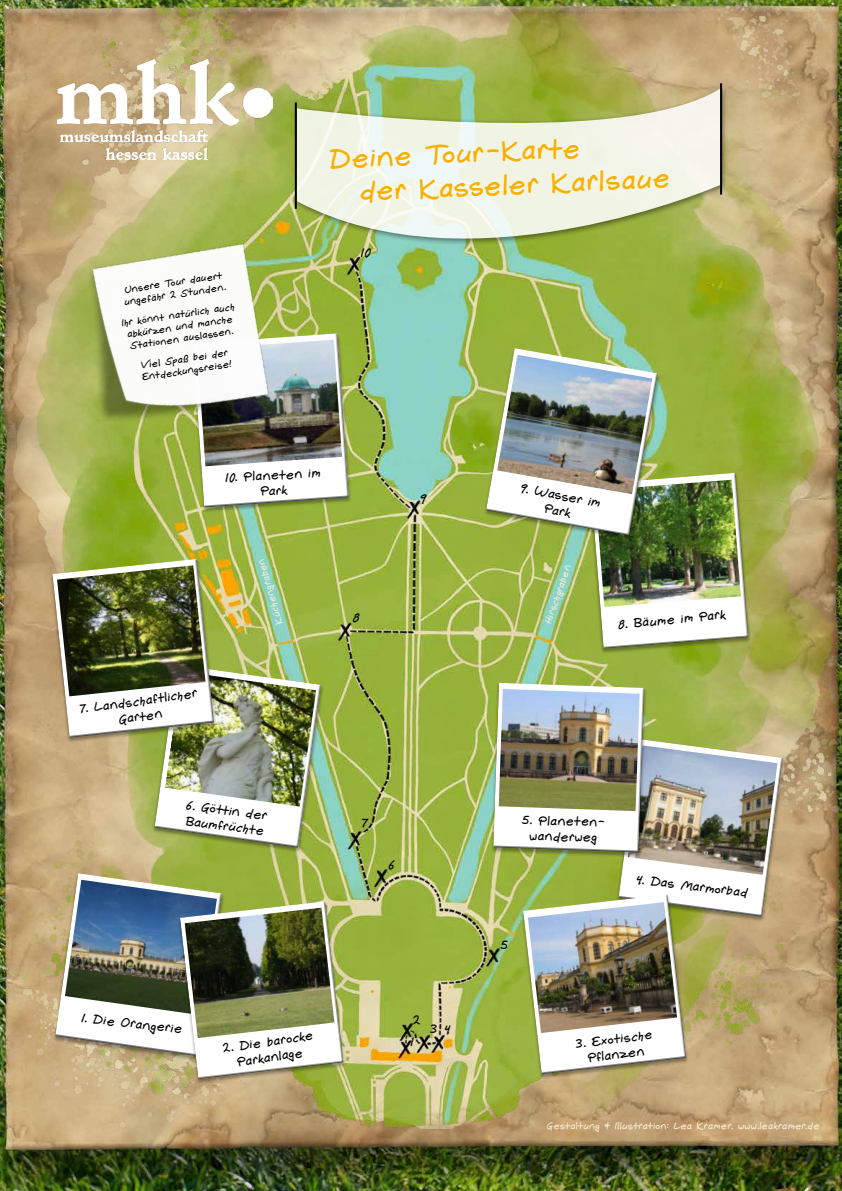
<style>
.page{position:relative;width:842px;height:1191px;background:#fff}
.page>*{position:absolute;margin:0;border:0;box-sizing:border-box;transform-origin:0 0}
.t1{font:28px/33.2px "Gemelli";color:#f9b000}
.t2{font:13px/15.6px "Gemelli";color:#000;text-align:center}
.t3{font:10px/12px "Gemelli";color:#000}
.t4{font:10px "Gemelli";color:#f8ecd4}
</style>
<div class="page">
<img style="left:0;top:1128px;width:842px;height:63px">
<img style="left:0;top:0;width:842px;height:1128px">
<div style="left:588px;top:473px;width:163px;height:181px;background:#000;opacity:.36"></div>
<img style="left:486px;top:346px;width:264px;height:303px">
<img style="left:497px;top:355px;width:155px;height:139px">
<div style="left:190px;top:333px;width:162px;height:180px;background:#000;opacity:.36"></div>
<svg style="left:193px;top:331px;width:158px;height:177px"></svg>
<img style="left:197px;top:340px;width:145px;height:126px">
<div style="left:177px;top:901px;width:169px;height:183px;background:#000;opacity:.36"></div>
<img style="left:55px;top:873px;width:290px;height:206px">
<div style="left:520px;top:894px;width:169px;height:186px;background:#000;opacity:.36"></div>
<div style="left:152px;top:665px;width:172px;height:188px;background:#000;opacity:.36"></div>
<img style="left:52px;top:558px;width:271px;height:290px">
<img style="left:492px;top:681px;width:292px;height:393px">
<img style="left:499px;top:689px;width:141px;height:122px">
<img style="left:67px;top:230px;width:227px;height:202px">
<div style="left:293px;top:85px;width:435px;height:161px;background:#000;opacity:.53"></div>
<svg style="left:297px;top:88px;width:424px;height:160px;fill:#f0f4e4"></svg>
<hr style="left:295px;top:102px;width:2px;height:107px;background:#000">
<hr style="left:720px;top:83px;width:2px;height:112px;background:#000">
<img style="left:57px;top:60px;width:215px;height:100px">
<h1 class="t1" style="left:359px;top:141px;width:313px;text-indent:-30px;rotate:-2deg">Deine Tour-Karte<br>der Kasseler Karlsaue</h1>
<p class="t3" style="left:122px;top:284px;width:104px;rotate:-8deg">Unsere Tour dauert ungefähr 2 Stunden.</p>
<p class="t3" style="left:121px;top:317px;width:116px;text-align:center;rotate:-8deg">Ihr könnt natürlich auch abkürzen und manche<br>Stationen auslassen.</p>
<p class="t3" style="left:140px;top:359px;width:92px;rotate:-8deg">Viel Spaß bei der<br>Entdeckungsreise!</p>
<p class="t2" style="left:361px;top:246px;width:12px">10</p>
<p class="t2" style="left:79px;top:701px;width:121px;rotate:-8deg">7. Landschaftlicher<br>Garten</p>
<p class="t2" style="left:225px;top:470px;width:97px;rotate:-3deg">10. Planeten im<br>Park</p>
<p class="t2" style="left:421px;top:491px;width:8px">9</p>
<p class="t2" style="left:522px;top:480px;width:83px;rotate:11deg">9. Wasser im<br>Park</p>
<p class="t4" style="left:273px;top:625px;width:69px;rotate:-106deg">Küchengraben</p>
<p class="t4" style="left:542px;top:621px;width:64px;rotate:-71deg">Hirschgraben</p>
<p class="t2" style="left:353px;top:610px;width:9px">8</p>
<p class="t2" style="left:618px;top:617px;width:110px;rotate:-6deg">8. Bäume im Park</p>
<p class="t2" style="left:188px;top:797px;width:83px;text-align:left;rotate:7deg">6. Göttin der<br>Baumfrüchte</p>
<p class="t2" style="left:362px;top:815px;width:8px">7</p>
<p class="t2" style="left:389px;top:857px;width:8px">6</p>
<p class="t2" style="left:523px;top:812px;width:84px;rotate:1deg">5. Planeten&shy;wanderweg</p>
<p class="t2" style="left:501px;top:937px;width:9px">5</p>
<p class="t2" style="left:637px;top:872px;width:114px;rotate:6deg">4. Das Marmorbad</p>
<p class="t2" style="left:83px;top:1010px;width:103px;rotate:6deg">1. Die Orangerie</p>
<p class="t2" style="left:413px;top:1012px;width:9px">2</p>
<p class="t2" style="left:430px;top:1021px;width:22px">3 4</p>
<p class="t2" style="left:222px;top:1040px;width:93px;rotate:-8deg">2. Die barocke<br>Parkanlage</p>
<p class="t2" style="left:575px;top:1036px;width:79px;rotate:-7deg">3. Exotische<br>Pflanzen</p>
<p class="t2" style="left:411px;top:1034px;width:5px">1</p>
<p class="t4" style="left:547px;top:1120px;width:275px">Gestaltung &amp; Illustration: Lea Kramer, www.leakramer.de</p>
</div>
